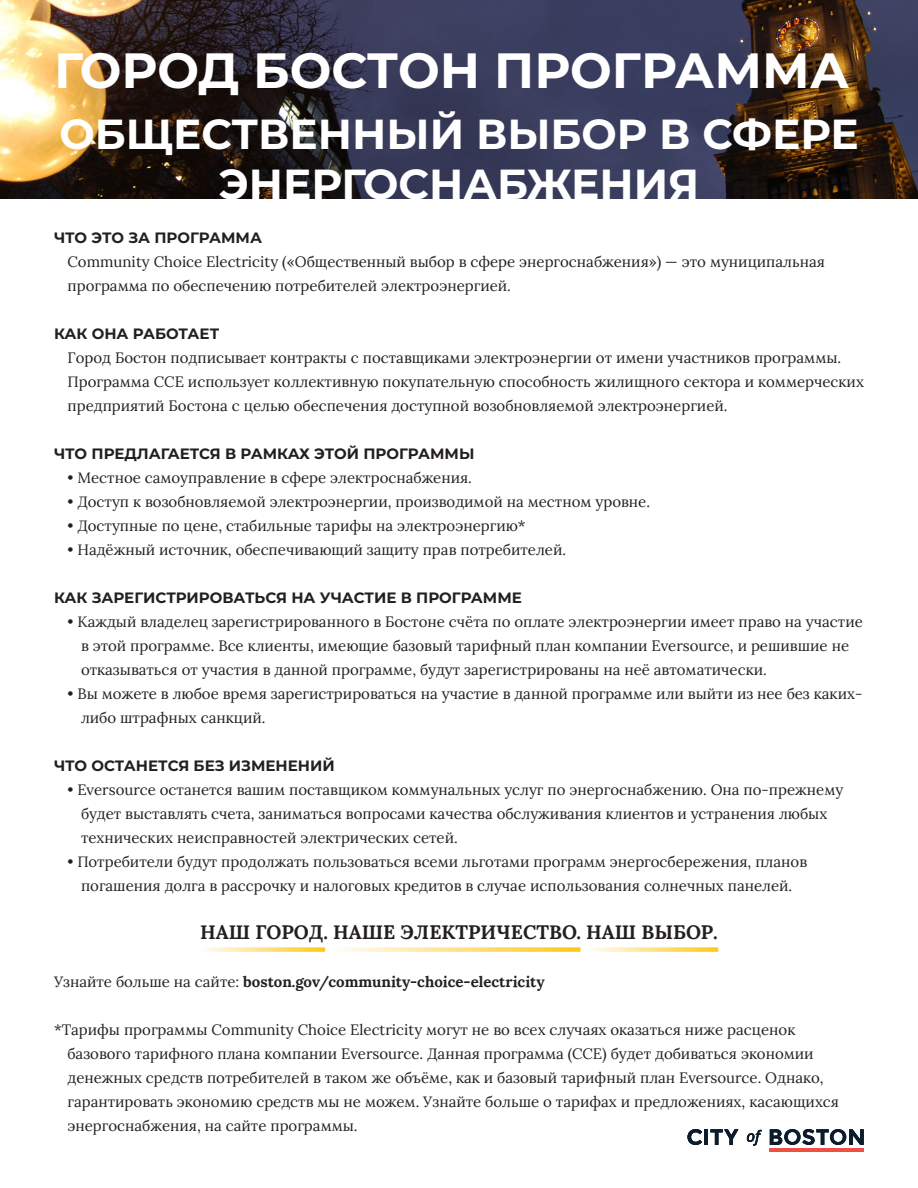
<style>
.page{position:relative;width:918px;height:1188px;background:#fff}
.page>*{position:absolute;margin:0;border:0;box-sizing:border-box;transform-origin:0 0}
.t1{font:700 49.5px "Montserrat";color:#fff}
.t2{font:700 42px/50.4px "Montserrat";color:#fff;text-align:center}
.t3{font:700 19.5px "Lora";color:#231f20}
.t4{font:15px/24px "Lora";color:#231f20}
.t5{font:700 15px "Montserrat";color:#231f20}
.t6{font:700 15px "Lora";color:#231f20}
.s1{font-weight:400}
</style>
<div class="page">
<img style="left:0;top:0;width:918px;height:199px">
<svg style="left:688px;top:1129px;width:14px;height:16px"></svg>
<hr style="left:705px;top:1129px;width:3px;height:16px;background:#0b1c2c">
<svg style="left:710px;top:1129px;width:28px;height:16px"></svg>
<svg style="left:747px;top:1130px;width:15px;height:16px"></svg>
<svg style="left:770px;top:1129px;width:94px;height:16px"></svg>
<hr style="left:770px;top:1149px;width:94px;height:3px;background:#ef5045">
<svg style="left:203px;top:947px;width:122px;height:5px"></svg>
<svg style="left:339px;top:947px;width:241px;height:5px"></svg>
<svg style="left:591px;top:947px;width:127px;height:5px"></svg>
<p class="t1" style="left:54px;top:35px;width:797px">ГОРОД БОСТОН ПРОГРАММА</p>
<p class="t2" style="left:59px;top:106px;width:801px">ОБЩЕСТВЕННЫЙ ВЫБОР В СФЕРЕ<br>ЭНЕРГОСНАБЖЕНИЯ</p>
<p class="t5" style="left:54px;top:227px;width:210px">ЧТО ЭТО ЗА ПРОГРАММА</p>
<p class="t4" style="left:68px;top:249px;width:759px">Community Choice Electricity («Общественный выбор в сфере энергоснабжения») — это муниципальная программа по обеспечению потребителей электроэнергией.</p>
<p class="t5" style="left:54px;top:323px;width:167px">КАК ОНА РАБОТАЕТ</p>
<p class="t4" style="left:68px;top:345px;width:798px">Город Бостон подписывает контракты с поставщиками электроэнергии от имени участников программы.<br>Программа CCE использует коллективную покупательную способность жилищного сектора и коммерческих предприятий Бостона с целью обеспечения доступной возобновляемой электроэнергией.</p>
<p class="t5" style="left:54px;top:443px;width:422px">ЧТО ПРЕДЛАГАЕТСЯ В РАМКАХ ЭТОЙ ПРОГРАММЫ</p>
<p class="t4" style="left:68px;top:465px;width:406px">• Местное самоуправление в сфере электроснабжения.</p>
<p class="t4" style="left:68px;top:489px;width:584px">• Доступ к возобновляемой электроэнергии, производимой на местном уровне.</p>
<p class="t4" style="left:68px;top:513px;width:460px">• Доступные по цене, стабильные тарифы на электроэнергию*</p>
<p class="t4" style="left:68px;top:537px;width:500px">• Надёжный источник, обеспечивающий защиту прав потребителей.</p>
<p class="t5" style="left:54px;top:587px;width:469px">КАК ЗАРЕГИСТРИРОВАТЬСЯ НА УЧАСТИЕ В ПРОГРАММЕ</p>
<p class="t4" style="left:81px;top:609px;width:783px;text-indent:-14px">• Каждый владелец зарегистрированного в Бостоне счёта по оплате электроэнергии имеет право на участие в этой программе. Все клиенты, имеющие базовый тарифный план компании Eversource, и решившие не отказываться от участия в данной программе, будут зарегистрированы на неё автоматически.</p>
<p class="t4" style="left:81px;top:681px;width:783px;text-indent:-14px">• Вы можете в любое время зарегистрироваться на участие в данной программе или выйти из нее без каких&shy;либо штрафных санкций.</p>
<p class="t5" style="left:54px;top:755px;width:282px">ЧТО ОСТАНЕТСЯ БЕЗ ИЗМЕНЕНИЙ</p>
<p class="t4" style="left:81px;top:777px;width:764px;text-indent:-14px">• Eversource останется вашим поставщиком коммунальных услуг по энергоснабжению. Она по-прежнему будет выставлять счета, заниматься вопросами качества обслуживания клиентов и устранения любых технических неисправностей электрических сетей.</p>
<p class="t4" style="left:68px;top:849px;width:741px;text-align:center">• Потребители будут продолжать пользоваться всеми льготами программ энергосбережения, планов погашения долга в рассрочку и налоговых кредитов в случае использования солнечных панелей.</p>
<p class="t3" style="left:200px;top:916px;width:519px">НАШ ГОРОД. НАШЕ ЭЛЕКТРИЧЕСТВО. НАШ ВЫБОР.</p>
<p class="t6" style="left:54px;top:969px;width:492px"><span class="s1">Узнайте больше на сайте:</span> boston.gov/community-choice-electricity</p>
<p class="t4" style="left:68px;top:1017px;width:773px;text-indent:-14px">*Тарифы программы Community Choice Electricity могут не во всех случаях оказаться ниже расценок базового тарифного плана компании Eversource. Данная программа (CCE) будет добиваться экономии денежных средств потребителей в таком же объёме, как и базовый тарифный план Eversource. Однако, гарантировать экономию средств мы не можем. Узнайте больше о тарифах и предложениях, касающихся энергоснабжения, на сайте программы.</p>
</div>
